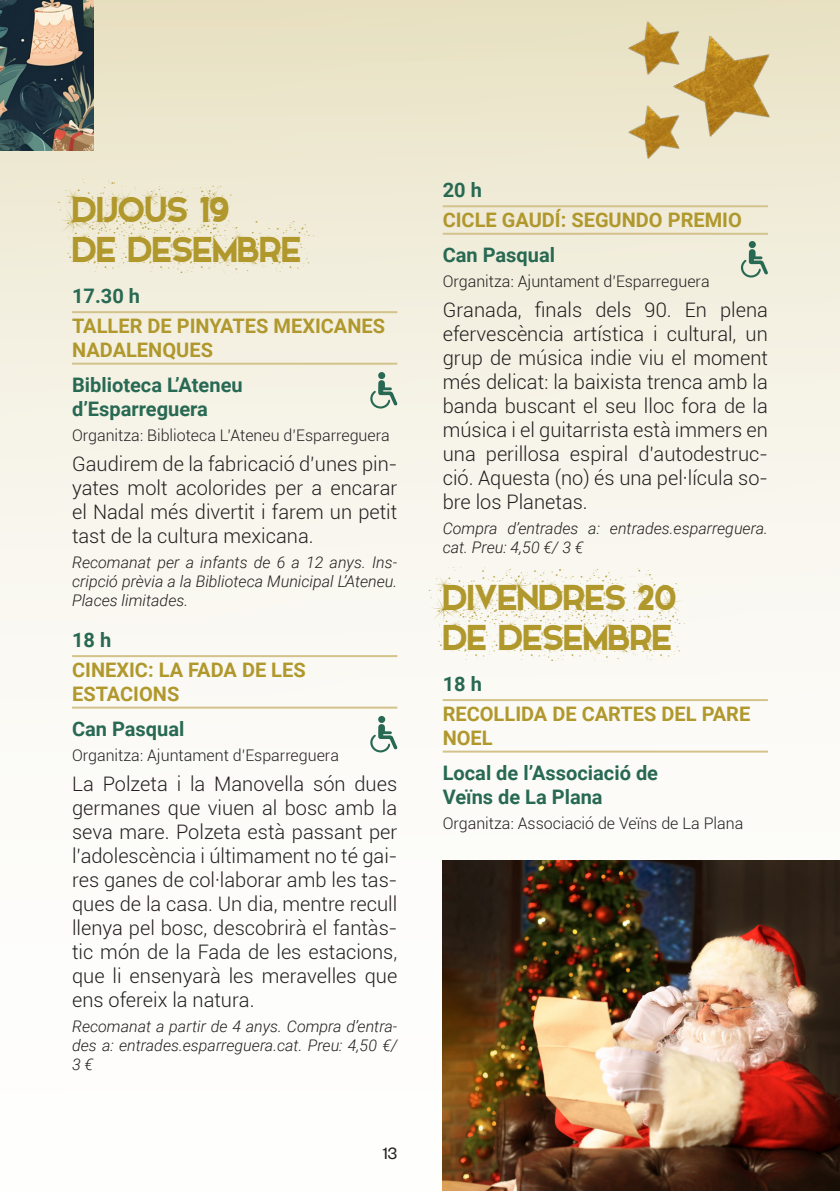
<style>
.page{position:relative;width:840px;height:1191px;background:#fff}
.page>*{position:absolute;margin:0;border:0;box-sizing:border-box;transform-origin:0 0}
.dies{font:48px/40px "Snowinter Free";color:#b0982d}
.pa_text{font:300 20px/24px "Roboto";color:#231f20;text-align:justify}
.actes{font:700 20px/24px "Roboto";color:#b0982d}
.lloc{font:700 20px/24px "Roboto";color:#286954}
.hores{font:700 20px "Roboto";color:#286954}
.t1{font:18px "Founders Grotesk";color:#231f20}
.text_cursiva{font:italic 300 16px/19.2px "Roboto";color:#231f20;text-align:justify}
.organitza{font:300 16px "Roboto";color:#231f20}
</style>
<div class="page">
<div style="left:0;top:0;width:839px;height:1191px;background:linear-gradient(to bottom,#ece6ce,#fff)"></div>
<img style="left:0;top:0;width:94px;height:150px">
<hr style="left:72px;top:311px;width:325px;height:2px;background:#d3c38b">
<hr style="left:72px;top:363px;width:325px;height:2px;background:#d3c38b">
<hr style="left:72px;top:655px;width:325px;height:2px;background:#d3c38b">
<hr style="left:72px;top:706px;width:325px;height:2px;background:#d3c38b">
<hr style="left:442px;top:205px;width:325px;height:2px;background:#d3c38b">
<hr style="left:442px;top:233px;width:325px;height:2px;background:#d3c38b">
<hr style="left:442px;top:699px;width:325px;height:2px;background:#d3c38b">
<hr style="left:442px;top:750px;width:325px;height:2px;background:#d3c38b">
<img style="left:0;top:981px;width:1px;height:210px">
<img style="left:442px;top:860px;width:397px;height:331px">
<img style="left:740px;top:11px;width:66px;height:155px">
<svg style="left:367px;top:380px;width:30px;height:28px"></svg>
<div style="left:378px;top:372px;width:7px;height:7px;background:#286954;border-radius:50%"></div>
<svg style="left:738px;top:249px;width:29px;height:28px"></svg>
<div style="left:748px;top:241px;width:7px;height:7px;background:#286954;border-radius:50%"></div>
<svg style="left:367px;top:724px;width:30px;height:28px"></svg>
<div style="left:378px;top:716px;width:7px;height:7px;background:#286954;border-radius:50%"></div>
<div style="left:540px;top:150px;width:200px;height:83px;background:#efead6"></div>
<img style="left:540px;top:0;width:200px;height:150px">
<p class="dies" style="left:72px;top:189px;width:230px">Dijous 19<br>de desembre</p>
<p class="hores" style="left:72px;top:282px;width:69px">17.30 h</p>
<p class="actes" style="left:72px;top:313px;width:314px">TALLER DE PINYATES MEXICANES<br>NADALENQUES</p>
<p class="lloc" style="left:72px;top:372px;width:172px">Biblioteca L’Ateneu d’Esparreguera</p>
<p class="organitza" style="left:72px;top:424px;width:319px">Organitza: Biblioteca L’Ateneu d’Esparreguera</p>
<p class="pa_text" style="left:72px;top:451px;width:326px">Gaudirem de la fabricació d’unes pin&shy;yates molt acolorides per a encarar el Nadal més divertit i farem un petit tast de la cultura mexicana.</p>
<p class="text_cursiva" style="left:72px;top:552px;width:326px">Recomanat per a infants de 6 a 12 anys. Ins&shy;cripció prèvia a la Biblioteca Municipal L’Ateneu.<br>Places limitades.</p>
<p class="hores" style="left:72px;top:626px;width:41px">18 h</p>
<p class="actes" style="left:72px;top:657px;width:235px">CINEXIC: LA FADA DE LES<br>ESTACIONS</p>
<p class="lloc" style="left:72px;top:716px;width:114px">Can Pasqual</p>
<p class="organitza" style="left:72px;top:744px;width:268px">Organitza: Ajuntament d’Esparreguera</p>
<p class="pa_text" style="left:72px;top:771px;width:326px">La Polzeta i la Manovella són dues germanes que viuen al bosc amb la seva mare. Polzeta està passant per l’adolescència i últimament no té gai&shy;res ganes de col·laborar amb les tas&shy;ques de la casa. Un dia, mentre recull llenya pel bosc, descobrirà el fantàs&shy;tic món de la Fada de les estacions, que li ensenyarà les meravelles que ens ofereix la natura.</p>
<p class="text_cursiva" style="left:72px;top:1016px;width:326px">Recomanat a partir de 4 anys. Compra d’entra&shy;des a: entrades.esparreguera.cat. Preu: 4,50 €/ 3 €</p>
<p class="t1" style="left:382px;top:1142px;width:16px">13</p>
<p class="hores" style="left:442px;top:176px;width:41px">20 h</p>
<p class="actes" style="left:442px;top:207px;width:300px">CICLE GAUDÍ: SEGUNDO PREMIO</p>
<p class="lloc" style="left:442px;top:243px;width:114px">Can Pasqual</p>
<p class="organitza" style="left:442px;top:270px;width:268px">Organitza: Ajuntament d’Esparreguera</p>
<p class="pa_text" style="left:442px;top:297px;width:326px">Granada, finals dels 90. En plena efervescència artística i cultural, un grup de música indie viu el moment més delicat: la baixista trenca amb la banda buscant el seu lloc fora de la música i el guitarrista està immers en una perillosa espiral d’autodestruc&shy;ció. Aquesta (no) és una pel·lícula so&shy;bre los Planetas.</p>
<p class="text_cursiva" style="left:442px;top:518px;width:326px">Compra d’entrades a: entrades.esparreguera. cat. Preu: 4,50 €/ 3 €</p>
<p class="dies" style="left:442px;top:576px;width:235px">Divendres 20 de desembre</p>
<p class="hores" style="left:442px;top:670px;width:41px">18 h</p>
<p class="actes" style="left:442px;top:701px;width:309px">RECOLLIDA DE CARTES DEL PARE<br>NOEL</p>
<p class="lloc" style="left:442px;top:760px;width:217px">Local de l’Associació de<br>Veïns de La Plana</p>
<p class="organitza" style="left:442px;top:812px;width:302px">Organitza: Associació de Veïns de La Plana</p>
</div>
